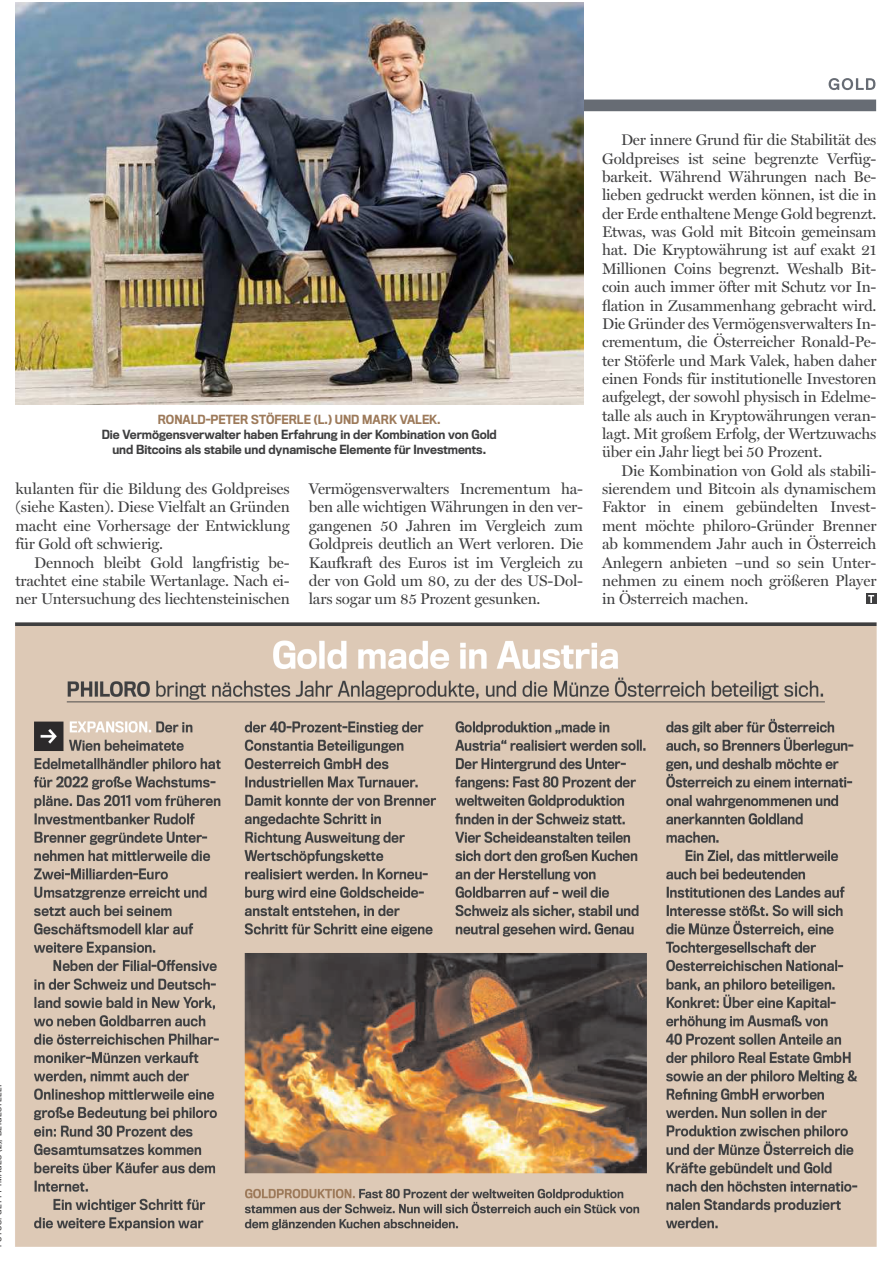
<style>
.page{position:relative;width:893px;height:1263px;background:#fff}
.page>*{position:absolute;margin:0;border:0;box-sizing:border-box;transform-origin:0 0}
.t1{font:15.45px/18.3px "Miller Display";letter-spacing:-.01em;color:#3f3f40;text-align:justify}
.t2{font:500 11.7px/15px "Titling Gothic FB Narrow";color:#3f3f40;text-align:center}
.t3{font:500 11.7px "Titling Gothic FB Narrow";color:#9d7a5a}
.t4{font:8.4px "Titling Gothic FB Narrow";color:#3f3f40}
</style>
<div class="page">
<div style="left:15px;top:100px;width:861px;height:11px;background:#676c74"></div>
<svg style="left:829px;top:78px;width:46px;height:12px"></svg>
<div style="left:866px;top:594px;width:10px;height:10px;background:#3f3f40"></div>
<svg style="left:868px;top:595px;width:6px;height:8px"></svg>
<img style="left:15px;top:3px;width:568px;height:401px">
<img style="left:15px;top:622px;width:862px;height:625px">
<p class="t3" style="left:158px;top:412px;width:284px">RONALD-PETER STÖFERLE (L.) UND MARK VALEK.</p>
<p class="t2" style="left:102px;top:426px;width:397px">Die Vermögens verwalter haben Erfahrung in der Kombination von Gold und Bitcoins als stabile und dynamische Elemente für Investments.</p>
<p class="t1" style="left:15px;top:479px;width:276px">kulanten für die Bildung des Goldpreises (siehe Kasten). Diese Vielfalt an Gründen macht eine Vorhersage der Entwicklung für Gold oft schwierig.</p>
<p class="t1" style="left:15px;top:553px;width:276px;text-indent:19px">Dennoch bleibt Gold langfristig be&shy;trachtet eine stabile Wertanlage. Nach ei&shy;ner Untersuchung des liechtensteinischen</p>
<p class="t1" style="left:309px;top:479px;width:276px">Vermögensverwalters Incrementum ha&shy;ben alle wichtigen Währungen in den ver&shy;gangenen 50 Jahren im Vergleich zum Goldpreis deutlich an Wert verloren. Die Kaufkraft des Euros ist im Vergleich zu der von Gold um 80, zu der des US-Dol&shy;lars sogar um 85 Prozent gesunken.</p>
<p class="t1" style="left:602px;top:131px;width:276px;text-indent:19px">Der innere Grund für die Stabilität des Goldpreises ist seine begrenzte Verfüg&shy;barkeit. Während Währungen nach Be&shy;lieben gedruckt werden können, ist die in der Erde enthaltene Menge Gold begrenzt.<br>Etwas, was Gold mit Bitcoin gemeinsam hat. Die Kryptowährung ist auf exakt 21<br>Millionen Coins begrenzt. Weshalb Bit&shy;coin auch immer öfter mit Schutz vor In&shy;flation in Zusammenhang gebracht wird.<br>Die Gründer des Vermögensverwalters In&shy;crementum, die Österreicher Ronald-Pe&shy;ter Stöferle und Mark Valek, haben daher einen Fonds für institutionelle Investoren aufgelegt, der sowohl physisch in Edelme&shy;talle als auch in Kryptowährungen veran&shy;lagt. Mit großem Erfolg, der Wertzuwachs über ein Jahr liegt bei 50 Prozent.</p>
<p class="t1" style="left:602px;top:461px;width:276px;text-indent:19px">Die Kombination von Gold als stabili&shy;sierendem und Bitcoin als dynamischem Faktor in einem gebündelten Invest&shy;ment möchte philoro-Gründer Brenner ab kommendem Jahr auch in Österreich Anlegern anbieten –und so sein Unter&shy;nehmen zu einem noch größeren Player in Österreich machen.</p>
<p class="t4" style="left:-7px;top:1141px;width:4px;rotate:-90deg">,</p>
</div>
